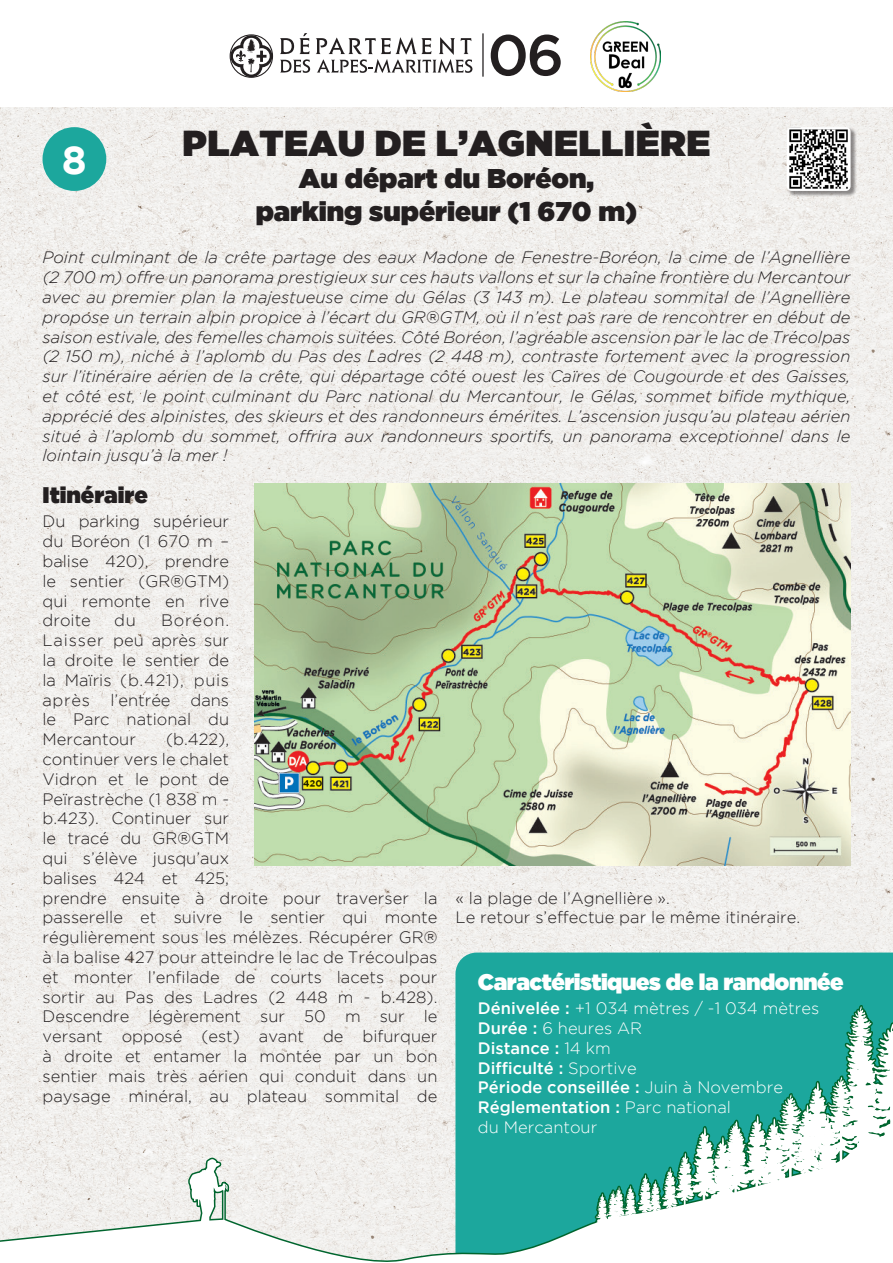
<style>
.page{position:relative;width:893px;height:1263px;background:#fff}
.page>*{position:absolute;margin:0;border:0;box-sizing:border-box;transform-origin:0 0}
.t1{font:700 39.6px "Gotham";color:#fff}
.t2{font:36px "Gotham Ultra";letter-spacing:.015em;color:#231f20}
.t3{font:27px "Gotham Ultra";color:#231f20}
.t4{font:22.5px "Gotham Ultra";letter-spacing:-.02em;color:#fff}
.t5{font:22.5px "Gotham Ultra";color:#231f20}
.t6{font:italic 300 16.5px/19.8px "Gotham";color:#231f20;text-align:justify}
.t7{font:300 16.5px/19.8px "Gotham";color:#231f20;text-align:justify}
.t8{font:500 16.5px "Gotham";color:#fff}
.t9{font:300 16.5px "Gotham";color:#fff}
.s1{font-weight:500}
.s2{font-weight:300}
</style>
<div class="page">
<img style="left:0;top:107px;width:893px;height:1019px">
<div style="left:455px;top:952px;width:137px;height:174px;background:#1ca79d"></div>
<div style="left:787px;top:127px;width:70px;height:70px;background:#231f20;opacity:.5"></div>
<div style="left:787px;top:127px;width:64px;height:64px;background:#fff;border-radius:5px"></div>
<img style="left:787px;top:127px;width:61px;height:64px">
<div style="left:43px;top:127px;width:63px;height:64px;background:#1ca79d;border-radius:50%"></div>
<img style="left:255px;top:483px;width:595px;height:383px">
<svg style="left:592px;top:607px;width:301px;height:522px;background:#a5d0c0"></svg>
<svg style="left:0;top:1129px;width:885px;height:133px"></svg>
<svg style="left:187px;top:926px;width:46px;height:336px"></svg>
<hr style="left:482px;top:33px;width:2px;height:44px;background:#231f20">
<svg style="left:491px;top:35px;width:70px;height:41px"></svg>
<svg style="left:280px;top:33px;width:30px;height:40px"></svg>
<svg style="left:230px;top:34px;width:43px;height:44px"></svg>
<svg style="left:316px;top:37px;width:156px;height:36px"></svg>
<img style="left:590px;top:21px;width:71px;height:70px">
<p class="t1" style="left:62px;top:137px;width:26px">8</p>
<p class="t2" style="left:183px;top:122px;width:529px">PLATEAU DE L’AGNELLIÈRE</p>
<p class="t3" style="left:299px;top:163px;width:297px">Au départ du Boréon,</p>
<p class="t3" style="left:256px;top:196px;width:383px">parking supérieur (1 670 m)</p>
<p class="t6" style="left:43px;top:248px;width:809px">Point culminant de la crête partage des eaux Madone de Fenestre-Boréon, la cime de l’Agnellière (2 700 m) offre un panorama prestigieux sur ces hauts vallons et sur la chaîne frontière du Mercantour avec au premier plan la majestueuse cime du Gélas (3 143 m). Le plateau sommital de l’Agnellière propose un terrain alpin propice à l’écart du GR®GTM, où il n’est pas rare de rencontrer en début de saison estivale, des femelles chamois suitées. Côté Boréon, l’agréable ascension par le lac de Trécolpas (2 150 m), niché à l’aplomb du Pas des Ladres (2 448 m), contraste fortement avec la progression sur l’itinéraire aérien de la crête, qui départage côté ouest les Caïres de Cougourde et des Gaisses, et côté est, le point culminant du Parc national du Mercantour, le Gélas, sommet bifide mythique, apprécié des alpinistes, des skieurs et des randonneurs émérites. L’ascension jusqu’au plateau aérien situé à l’aplomb du sommet, offrira aux randonneurs sportifs, un panorama exceptionnel dans le lointain jusqu’à la mer !</p>
<p class="t5" style="left:43px;top:482px;width:107px">Itinéraire</p>
<p class="t7" style="left:43px;top:511px;width:188px">Du parking supérieur du Boréon (1 670 m – balise 420), prendre le sentier (GR®GTM) qui remonte en rive droite</p>
<p class="t7" style="left:114px;top:610px;width:23px">du</p>
<p class="t7" style="left:43px;top:610px;width:188px;text-indent:118px">Boréon.<br>Laisser peu après sur la droite le sentier de la Maïris (b.421), puis après l’entrée dans le Parc national du Mercantour</p>
<p class="t7" style="left:43px;top:729px;width:396px;text-align:left;text-indent:123px">(b.422),<br>continuer vers le chalet<br>Vidron et le pont de<br>Peïrastrèche (1 838 m -<br>b.423). Continuer sur<br>le tracé du GR®GTM<br>qui s’élève jusqu’aux<br>balises 424 et 425;<br>prendre ensuite à droite pour traverser la passerelle et suivre le sentier qui monte régulièrement sous les mélèzes. Récupérer GR® à la balise 427 pour atteindre le lac de Trécoulpas et monter l’enfilade de courts lacets pour sortir au Pas des Ladres (2 448 m - b.428).<br>Descendre légèrement sur 50 m sur le versant opposé (est) avant de bifurquer à droite et entamer la montée par un bon sentier mais très aérien qui conduit dans un paysage minéral, au plateau sommital de</p>
<p class="t7" style="left:455px;top:888px;width:216px">« la plage de l’Agnellière ».</p>
<p class="t7" style="left:455px;top:907px;width:346px">Le retour s’effectue par le même itinéraire.</p>
<p class="t4" style="left:478px;top:969px;width:367px">Caractéristiques de la randonnée</p>
<p class="t9" style="left:478px;top:999px;width:343px"><span class="s1">Dénivelée :</span> +1 034 mètres / -1 034 mètres</p>
<p class="t9" style="left:478px;top:1019px;width:166px"><span class="s1">Durée :</span> 6 heures AR</p>
<p class="t8" style="left:478px;top:1038px;width:134px">Distance : <span class="s2">14 km</span></p>
<p class="t8" style="left:478px;top:1058px;width:160px">Difficulté : <span class="s2">Sportive</span></p>
<p class="t8" style="left:478px;top:1078px;width:307px">Période conseillée : <span class="s2">Juin à Novembre</span></p>
<p class="t8" style="left:478px;top:1098px;width:255px">Réglementation : <span class="s2">Parc national</span></p>
<p class="t9" style="left:478px;top:1118px;width:121px">du Mercantour</p>
</div>
